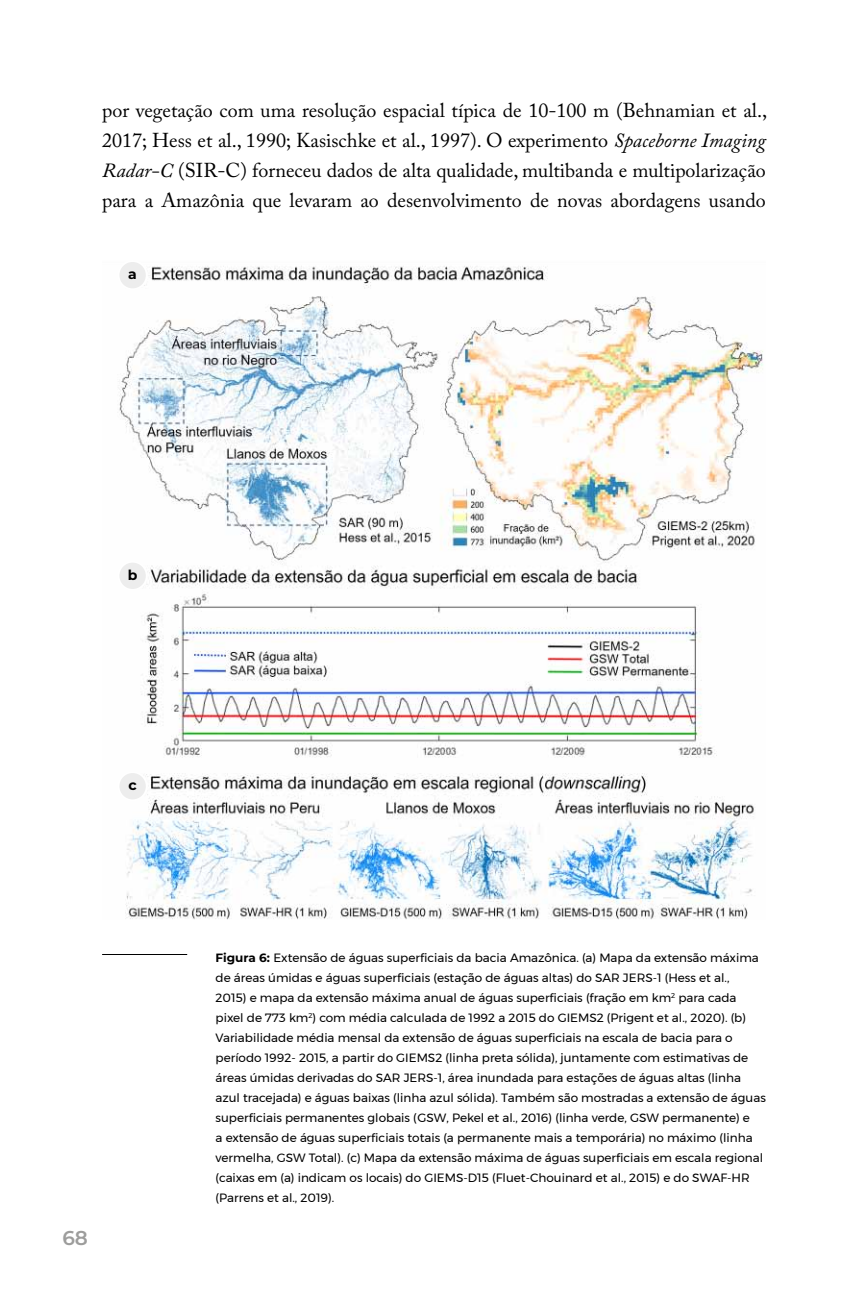
<style>
.page{position:relative;width:868px;height:1304px;background:#fff}
.page>*{position:absolute;margin:0;border:0;box-sizing:border-box;transform-origin:0 0}
.t1{font:20px/30px "Adobe Caslon Pro";color:#000;text-align:justify}
.t2{font:600 20px "Montserrat";color:#9d9d9c}
.t3{font:700 14px "Montserrat";color:#000}
.t4{font:12px/20px "Montserrat";color:#000}
.s1{font-style:italic}
.s2{font-weight:700}
</style>
<div class="page">
<hr style="left:102px;top:954px;width:85px;height:1px;background:#000">
<img style="left:119px;top:266px;width:644px;height:654px">
<div style="left:118px;top:261px;width:29px;height:28px;background:#ededed;border-radius:50%"></div>
<div style="left:117px;top:260px;width:31px;height:30px;border:2px solid #fff;border-radius:50%"></div>
<div style="left:118px;top:562px;width:29px;height:28px;background:#ededed;border-radius:50%"></div>
<div style="left:117px;top:561px;width:31px;height:30px;border:2px solid #fff;border-radius:50%"></div>
<div style="left:118px;top:772px;width:29px;height:28px;background:#ededed;border-radius:50%"></div>
<div style="left:117px;top:771px;width:31px;height:30px;border:2px solid #fff;border-radius:50%"></div>
<p class="t1" style="left:102px;top:95px;width:666px">por vegetação com uma resolução espacial típica de 10-100 m (Behnamian et al., 2017; Hess et al., 1990; Kasischke et al., 1997). O experimento <span class="s1">Spaceborne Imaging Radar-C</span> (SIR-C) forneceu dados de alta qualidade, multibanda e multipolarização para a Amazônia que levaram ao desenvolvimento de novas abordagens usando</p>
<p class="t3" style="left:128px;top:264px;width:10px">a</p>
<p class="t3" style="left:128px;top:565px;width:11px">b</p>
<p class="t3" style="left:128px;top:775px;width:10px">c</p>
<h1 class="t2" style="left:62px;top:1224px;width:27px">68</h1>
<p class="t4" style="left:215px;top:948px;width:551px"><span class="s2">Figura 6:</span> Extensão de águas superficiais da bacia Amazônica. (a) Mapa da extensão máxima de áreas úmidas e águas superficiais (estação de águas altas) do SAR JERS-1 (Hess et al.,<br>2015) e mapa da extensão máxima anual de águas superficiais (fração em km<sup>2</sup> para cada pixel de 773 km<sup>2</sup>) com média calculada de 1992 a 2015 do GIEMS2 (Prigent et al., 2020). (b)<br>Variabilidade média mensal da extensão de águas superficiais na escala de bacia para o período 1992- 2015, a partir do GIEMS2 (linha preta sólida), juntamente com estimativas de áreas úmidas derivadas do SAR JERS-1, área inundada para estações de águas altas (linha azul tracejada) e águas baixas (linha azul sólida). Também são mostradas a extensão de águas superficiais permanentes globais (GSW, Pekel et al., 2016) (linha verde, GSW permanente) e<br>a extensão de águas superficiais totais (a permanente mais a temporária) no máximo (linha vermelha, GSW Total). (c) Mapa da extensão máxima de águas superficiais em escala regional (caixas em (a) indicam os locais) do GIEMS-D15 (Fluet-Chouinard et al., 2015) e do SWAF-HR (Parrens et al., 2019).</p>
</div>
